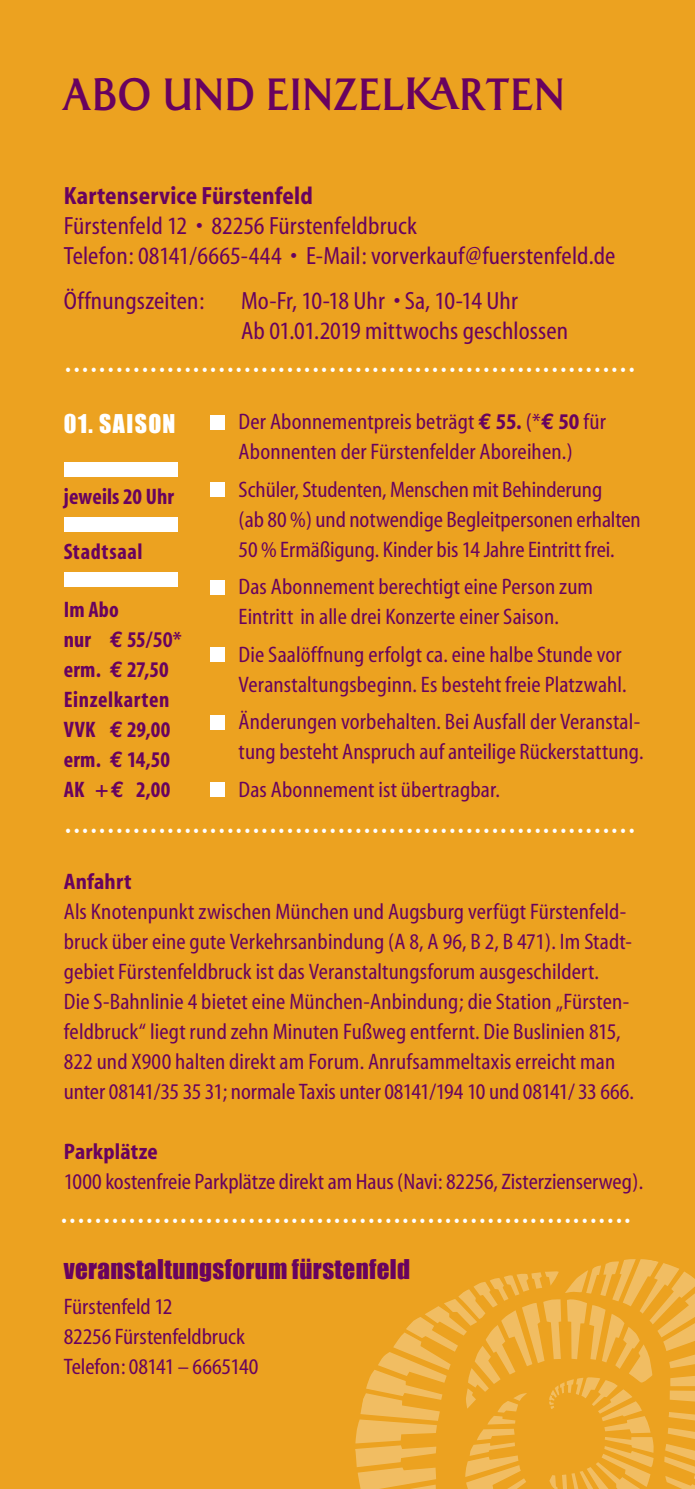
<style>
.page{position:relative;width:695px;height:1489px;background:#fff}
.page>*{position:absolute;margin:0;border:0;box-sizing:border-box;transform-origin:0 0}
.t1{font:500 45px "Majesty";letter-spacing:.02em;color:#68025f;scale:.9 1}
.t2{font:40px "Times";color:#fff;scale:.9 1}
.t3{font:25px/30px "Myriad MM 400 400";letter-spacing:.005em;color:#68025f}
.t4{font:25px "Impact";letter-spacing:.015em;color:#68025f}
.t5{font:25px "Myriad MM 700 400";letter-spacing:.005em;color:#68025f}
.t6{font:23.75px "Impact";letter-spacing:.06em;color:#fff}
.t7{font:22.5px/30px "Myriad MM 400 400";letter-spacing:.005em;color:#68025f}
.t8{font:22.5px/30px "Myriad MM 700 300";letter-spacing:.01em;color:#68025f}
.t9{font:22.5px "Myriad MM 700 400";letter-spacing:.005em;color:#68025f}
.t10{font:22.5px "Myriad MM 700 300";letter-spacing:.03em;color:#68025f}
.s1{font-family:"Euro Mono";font-weight:700}
.s2{font-family:"Myriad MM 615 370"}
.s3{font-family:"Myriad MM 700 400"}
</style>
<div class="page">
<div style="left:0;top:0;width:694px;height:1488px;background:#eca220"></div>
<div style="left:210px;top:415px;width:14px;height:14px;background:#fff"></div>
<div style="left:210px;top:482px;width:14px;height:14px;background:#fff"></div>
<div style="left:210px;top:580px;width:14px;height:14px;background:#fff"></div>
<div style="left:210px;top:647px;width:14px;height:14px;background:#fff"></div>
<div style="left:210px;top:715px;width:14px;height:14px;background:#fff"></div>
<div style="left:210px;top:782px;width:14px;height:14px;background:#fff"></div>
<div style="left:64px;top:463px;width:113px;height:14px;background:#fff"></div>
<div style="left:64px;top:518px;width:113px;height:14px;background:#fff"></div>
<div style="left:64px;top:573px;width:113px;height:14px;background:#fff"></div>
<svg style="left:355px;top:1259px;width:339px;height:229px"></svg>
<h1 class="t1" style="left:62px;top:67px;width:559px">ABO UND EINZELKARTEN</h1>
<p class="t5" style="left:64px;top:184px;width:250px">Kartenservice Fürstenfeld</p>
<p class="t3" style="left:64px;top:212px;width:553px">Fürstenfeld 12 • 82256 Fürstenfeldbruck<br>Telefon: 08141/6665-444 • E-Mail: vorverkauf@fuerstenfeld.de</p>
<p class="t3" style="left:64px;top:287px;width:142px">Öffnungszeiten:</p>
<p class="t3" style="left:241px;top:287px;width:328px">Mo-Fr, 10-18 Uhr • Sa, 10-14 Uhr<br>Ab 01.01.2019 mittwochs geschlossen</p>
<h2 class="t2" style="left:64px;top:321px;width:637px">...................................................................</h2>
<p class="t6" style="left:64px;top:409px;width:113px">01. SAISON</p>
<p class="t8" style="left:64px;top:483px;width:112px">jeweils 20 Uhr</p>
<p class="t10" style="left:64px;top:541px;width:80px">Stadtsaal</p>
<p class="t8" style="left:64px;top:595px;width:119px">Im Abo<br>nur <span class="s1">€</span> 55/<span class="s2">50* </span>erm. <span class="s1">€</span> 27,50<br>Einzelkarten<br>VVK <span class="s1">€</span> 29,00 erm. <span class="s1">€</span> 14,50<br>AK +<span class="s1">€</span> 2,00</p>
<p class="t7" style="left:238px;top:408px;width:368px">Der Abonnementpreis beträgt <span class="s1">E</span> <span class="s3">55.</span> (*<span class="s1">E</span> <span class="s3">50</span> für<br>Abonnenten der Fürstenfelder Aboreihen.)</p>
<p class="t7" style="left:238px;top:475px;width:403px">Schüler, Studenten, Menschen mit Behinderung<br>(ab 80 %) und notwendige Begleitpersonen erhalten<br>50 % Ermäßigung. Kinder bis 14 Jahre Eintritt frei.</p>
<p class="t7" style="left:238px;top:573px;width:356px">Das Abonnement berechtigt eine Person zum<br>Eintritt in alle drei Konzerte einer Saison.</p>
<p class="t7" style="left:238px;top:640px;width:389px">Die Saalöffnung erfolgt ca. eine halbe Stunde vor<br>Veranstaltungsbeginn. Es besteht freie Platzwahl.</p>
<p class="t7" style="left:238px;top:708px;width:406px">Änderungen vorbehalten. Bei Ausfall der Veranstal&shy;tung besteht Anspruch auf anteilige Rückerstattung.</p>
<p class="t7" style="left:238px;top:775px;width:263px">Das Abonnement ist übertragbar.</p>
<h2 class="t2" style="left:64px;top:782px;width:637px">...................................................................</h2>
<p class="t9" style="left:64px;top:870px;width:69px">Anfahrt</p>
<p class="t7" style="left:64px;top:897px;width:571px">Als Knotenpunkt zwischen München und Augsburg verfügt Fürstenfeld&shy;bruck über eine gute Verkehrsanbindung (A 8, A 96, B 2, B 471). Im Stadt&shy;gebiet Fürstenfeldbruck ist das Veranstaltungsforum ausgeschildert.<br>Die S-Bahnlinie 4 bietet eine München-Anbindung; die Station „Fürsten&shy;feldbruck“ liegt rund zehn Minuten Fußweg entfernt. Die Buslinien 815, 822 und X900 halten direkt am Forum. Anrufsammeltaxis erreicht man unter 08141/35 35 31; normale Taxis unter 08141/194 10 und 08141/ 33 666.</p>
<p class="t9" style="left:64px;top:1140px;width:95px">Parkplätze</p>
<p class="t7" style="left:64px;top:1167px;width:580px">1000 kostenfreie Parkplätze direkt am Haus (Navi: 82256, Zisterzienserweg).</p>
<h2 class="t2" style="left:60px;top:1172px;width:637px">...................................................................</h2>
<p class="t4" style="left:64px;top:1253px;width:348px">veranstaltungsforum fürstenfeld</p>
<p class="t7" style="left:64px;top:1292px;width:196px">Fürstenfeld 12<br>82256 Fürstenfeldbruck<br>Telefon: 08141 – 6665140</p>
</div>
